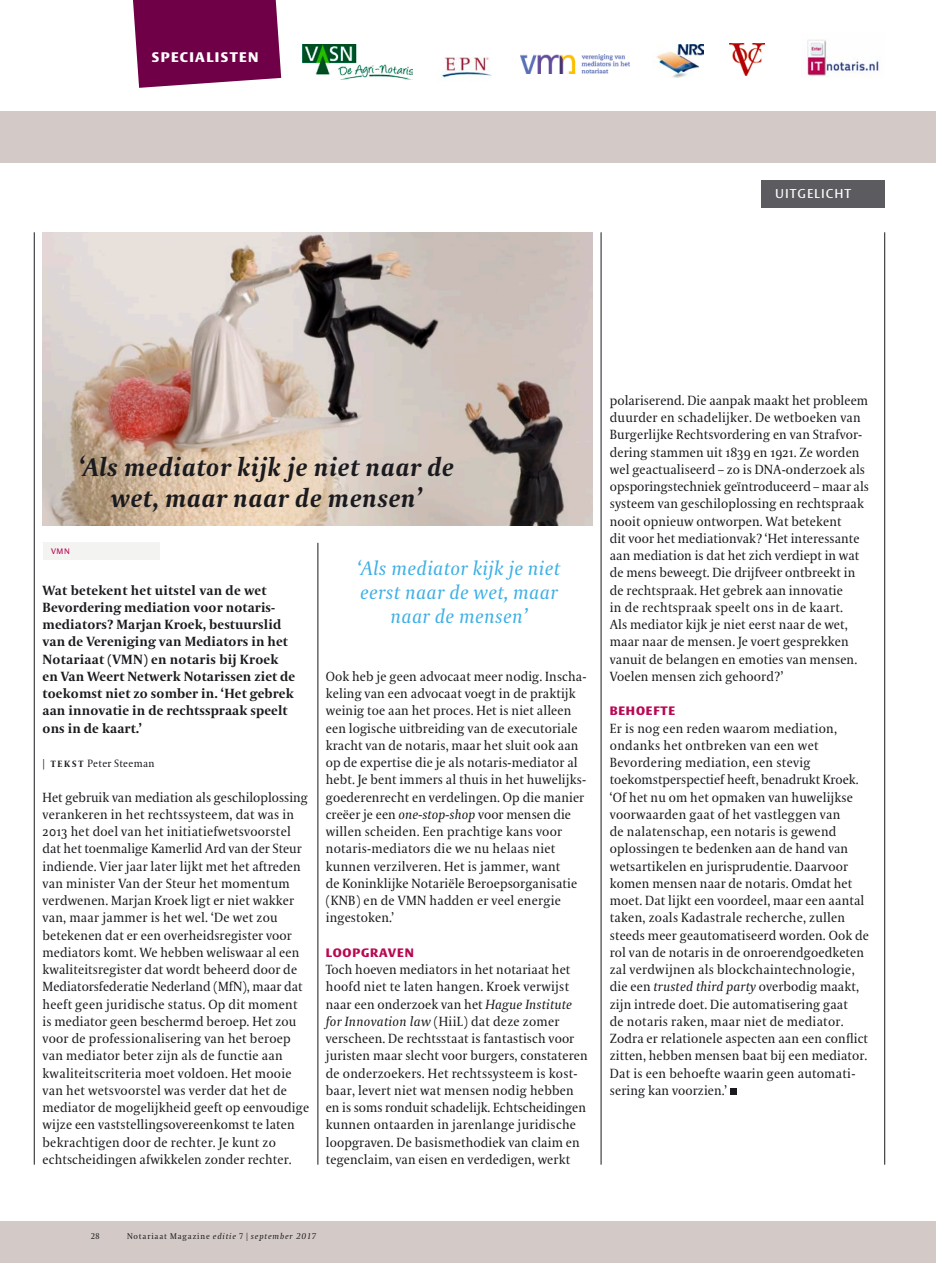
<style>
.page{position:relative;width:936px;height:1263px;background:#fff}
.page>*{position:absolute;margin:0;border:0;box-sizing:border-box;transform-origin:0 0}
.t1{font:italic 700 25.5px/30.6px "VPRO Coranto";letter-spacing:.02em;color:#1a1a1f;text-align:center}
.t2{font:italic 19.5px/24px "VPRO Coranto";letter-spacing:.02em;color:#3eb0e5;text-align:center}
.t3{font:700 13.65px "VPRO Vesta";letter-spacing:.1em;color:#fff}
.t4{font:13.2px/17.2px "VPRO Coranto";letter-spacing:.01em;color:#1a1a1f}
.t5{font:700 13.2px/17.2px "VPRO Coranto";letter-spacing:.01em;color:#1a1a1f}
.t6{font:12.6px "VPRO Vesta";letter-spacing:.08em;color:#fff}
.t7{font:700 12px "VPRO Vesta";letter-spacing:.07em;color:#b80852}
.t8{font:10.5px "VPRO Coranto";letter-spacing:.03em;color:#1a1a1f}
.t9{font:italic 8.25px "VPRO Coranto";letter-spacing:.1em;color:#1a1a1f}
.t10{font:8.25px "VPRO Coranto Cn";color:#1a1a1f}
.t11{font:7.8px "VPRO Vesta";color:#b80852}
.s1{font-weight:700;font-size:9px}
.s2{font-style:italic}
.s3{font-style:normal}
.s4{font-family:"VPRO Coranto Cn";font-style:normal}
</style>
<div class="page">
<div style="left:0;top:112px;width:935px;height:1151px;background:#d3cac7"></div>
<div style="left:0;top:163px;width:935px;height:1057px;background:#fff"></div>
<img style="left:302px;top:45px;width:110px;height:35px">
<img style="left:441px;top:57px;width:51px;height:21px">
<img style="left:656px;top:45px;width:47px;height:32px">
<img style="left:729px;top:44px;width:35px;height:31px">
<svg style="left:133px;top:0;width:148px;height:88px;background:#7c1757"></svg>
<div style="left:761px;top:181px;width:123px;height:27px;background:#5c5b5f"></div>
<img style="left:807px;top:39px;width:72px;height:38px">
<img style="left:520px;top:55px;width:109px;height:18px">
<img style="left:43px;top:232px;width:549px;height:294px">
<hr style="left:884px;top:232px;width:1px;height:933px;background:#1a1a1f">
<hr style="left:600px;top:232px;width:1px;height:933px;background:#1a1a1f">
<hr style="left:317px;top:543px;width:1px;height:622px;background:#1a1a1f">
<hr style="left:34px;top:232px;width:1px;height:933px;background:#1a1a1f">
<div style="left:729px;top:1088px;width:7px;height:7px;background:#1a1a1f"></div>
<div style="left:43px;top:543px;width:130px;height:17px;background:linear-gradient(to right,#f1f1ef,#f7f7f6)"></div>
<p class="t3" style="left:152px;top:51px;width:108px">SPECIALISTEN</p>
<p class="t6" style="left:775px;top:188px;width:78px">UITGELICHT</p>
<h1 class="t1" style="left:79px;top:452px;width:376px">‘Als mediator kijk je niet naar de wet, maar naar de mensen’</h1>
<p class="t11" style="left:51px;top:548px;width:20px">VMN</p>
<p class="t5" style="left:43px;top:581px;width:254px">Wat betekent het uitstel van de wet Bevordering mediation voor notaris&shy;mediators? Marjan Kroek, bestuurslid van de Vereniging van Mediators in het Notariaat (VMN) en notaris bij Kroek en Van Weert Netwerk Notarissen ziet de toekomst niet zo somber in. ‘Het gebrek aan innovatie in de rechtsspraak speelt ons in de kaart.’</p>
<p class="t8" style="left:43px;top:757px;width:113px">| <span class="s1">T E K S T</span> Peter Steeman</p>
<p class="t4" style="left:43px;top:788px;width:268px">Het gebruik van mediation als geschiloplossing verankeren in het rechtssysteem, dat was in 2013 het doel van het initiatiefwetsvoorstel dat het toenmalige Kamerlid Ard van der Steur indiende. Vier jaar later lijkt met het aftreden van minister Van der Steur het momentum verdwenen. Marjan Kroek ligt er niet wakker van, maar jammer is het wel. ‘De wet zou betekenen dat er een overheidsregister voor mediators komt. We hebben weliswaar al een kwaliteitsregister dat wordt beheerd door de Mediatorsfederatie Nederland (MfN), maar dat heeft geen juridische status. Op dit moment is mediator geen beschermd beroep. Het zou voor de professionalisering van het beroep van mediator beter zijn als de functie aan kwaliteitscriteria moet voldoen. Het mooie van het wetsvoorstel was verder dat het de mediator de mogelijkheid geeft op eenvoudige wijze een vaststellingsovereenkomst te laten bekrachtigen door de rechter. Je kunt zo echtscheidingen afwikkelen zonder rechter.</p>
<h2 class="t2" style="left:357px;top:556px;width:204px">‘Als mediator kijk je niet eerst naar de wet, maar naar de mensen’</h2>
<p class="t4" style="left:326px;top:668px;width:262px">Ook heb je geen advocaat meer nodig. Inscha&shy;keling van een advocaat voegt in de praktijk weinig toe aan het proces. Het is niet alleen een logische uitbreiding van de executoriale kracht van de notaris, maar het sluit ook aan op de expertise die je als notaris-mediator al hebt. Je bent immers al thuis in het huwelijks&shy;goederenrecht en verdelingen. Op die manier creëer je een <span class="s2">one-stop-shop</span> voor mensen die willen scheiden. Een prachtige kans voor notaris-mediators die we nu helaas niet kunnen verzilveren. Het is jammer, want<br>de Koninklijke Notariële Beroepsorganisatie (KNB) en de VMN hadden er veel energie ingestoken.’</p>
<p class="t7" style="left:326px;top:947px;width:89px">LOOPGRAVEN</p>
<p class="t4" style="left:326px;top:961px;width:263px">Toch hoeven mediators in het notariaat het hoofd niet te laten hangen. Kroek verwijst naar een onderzoek van het <span class="s2">Hague Institute for Innovation law</span> (HiiL) dat deze zomer verscheen. De rechtsstaat is fantastisch voor juristen maar slecht voor burgers, constateren de onderzoekers. Het rechtssysteem is kost-- baar, levert niet wat mensen nodig hebben en is soms ronduit schadelijk. Echtscheidingen kunnen ontaarden in jarenlange juridische loopgraven. De basismethodiek van claim en tegenclaim, van eisen en verdedigen, werkt</p>
<p class="t4" style="left:609px;top:392px;width:260px">polariserend. Die aanpak maakt het probleem duurder en schadelijker. De wetboeken van Burgerlijke Rechtsvordering en van Strafvor&shy;dering stammen uit 1839 en 1921. Ze worden wel geactualiseerd – zo is DNA-onderzoek als opsporingstechniek geïntroduceerd – maar als systeem van geschiloplossing en rechtspraak nooit opnieuw ontworpen. Wat betekent<br>dit voor het mediationvak? ‘Het interessante aan mediation is dat het zich verdiept in wat de mens beweegt. Die drijfveer ontbreekt in de rechtspraak. Het gebrek aan innovatie<br>in de rechtspraak speelt ons in de kaart.<br>Als mediator kijk je niet eerst naar de wet, maar naar de mensen. Je voert gesprekken vanuit de belangen en emoties van mensen.<br>Voelen mensen zich gehoord?’</p>
<p class="t7" style="left:609px;top:706px;width:67px">BEHOEFTE</p>
<p class="t4" style="left:609px;top:719px;width:260px">Er is nog een reden waarom mediation, ondanks het ontbreken van een wet Bevordering mediation, een stevig toekomstperspectief heeft, benadrukt Kroek. ‘Of het nu om het opmaken van huwelijkse voorwaarden gaat of het vastleggen van<br>de nalatenschap, een notaris is gewend oplossingen te bedenken aan de hand van wetsartikelen en jurisprudentie. Daarvoor komen mensen naar de notaris. Omdat het moet. Dat lijkt een voordeel, maar een aantal taken, zoals Kadastrale recherche, zullen steeds meer geautomatiseerd worden. Ook de rol van de notaris in de onroerendgoedketen zal verdwijnen als blockchaintechnologie, die een <span class="s2">trusted third party</span> overbodig maakt, zijn intrede doet. Die automatisering gaat<br>de notaris raken, maar niet de mediator.<br>Zodra er relationele aspecten aan een conflict zitten, hebben mensen baat bij een mediator.<br>Dat is een behoefte waarin geen automati&shy;sering kan voorzien.’</p>
<p class="t10" style="left:91px;top:1231px;width:10px">28</p>
<p class="t9" style="left:127px;top:1231px;width:191px"><span class="s3">Notariaat Magazine</span> editie <span class="s4">7 |</span> september 2017</p>
</div>
